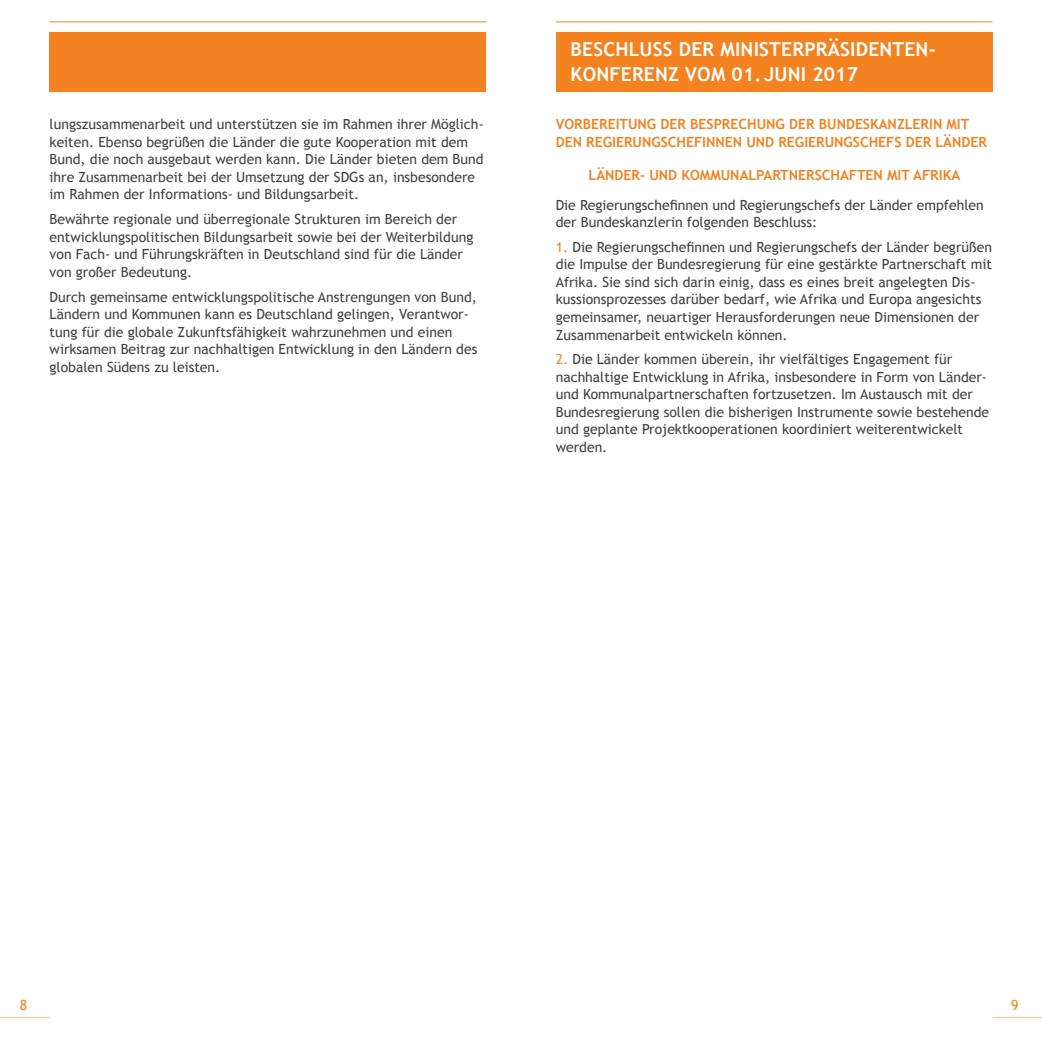
<style>
.page{position:relative;width:1042px;height:1042px;background:#fff}
.page>*{position:absolute;margin:0;border:0;box-sizing:border-box;transform-origin:0 0}
.t1{font:700 19.25px/24.5px "Trebuchet MS";letter-spacing:.01em;color:#fff}
.t2{font:14px/17.5px "Trebuchet MS";color:#414042}
.t3{font:700 14px/17.5px "Trebuchet MS";color:#f58220}
.t4{font:14px "Trebuchet MS";color:#f58220}
.s1{color:#f58220}
.s2{color:#f78d33}
</style>
<div class="page">
<div style="left:50px;top:32px;width:436px;height:60px;background:#f58220"></div>
<hr style="left:50px;top:21px;width:436px;height:1px;background:#f58220">
<hr style="left:0;top:1017px;width:50px;height:1px;background:#fcbc86">
<div style="left:556px;top:32px;width:436px;height:60px;background:#f58220"></div>
<hr style="left:556px;top:21px;width:436px;height:1px;background:#f58220">
<hr style="left:992px;top:1017px;width:50px;height:1px;background:#fcbc86">
<p class="t2" style="left:50px;top:116px;width:436px">lungszusammenarbeit und unterstützen sie im Rahmen ihrer Möglich&shy;keiten. Ebenso begrüßen die Länder die gute Kooperation mit dem Bund, die noch ausgebaut werden kann. Die Länder bieten dem Bund ihre Zusammenarbeit bei der Umsetzung der SDGs an, insbesondere im Rahmen der Informations- und Bildungsarbeit.</p>
<p class="t2" style="left:50px;top:211px;width:425px">Bewährte regionale und überregionale Strukturen im Bereich der entwicklungspolitischen Bildungsarbeit sowie bei der Weiterbildung von Fach- und Führungskräften in Deutschland sind für die Länder von großer Bedeutung.</p>
<p class="t2" style="left:50px;top:288px;width:429px">Durch gemeinsame entwicklungspolitische Anstrengungen von Bund, Ländern und Kommunen kann es Deutschland gelingen, Verantwor&shy;tung für die globale Zukunftsfähigkeit wahrzunehmen und einen wirksamen Beitrag zur nachhaltigen Entwicklung in den Ländern des globalen Südens zu leisten.</p>
<h1 class="t1" style="left:570px;top:37px;width:367px">BESCHLUSS DER MINISTERPRÄSIDENTEN-<br>KONFERENZ VOM 01.JUNI 2017</h1>
<p class="t3" style="left:556px;top:116px;width:433px">VORBEREITUNG DER BESPRECHUNG DER BUNDESKANZLERIN MIT<br>DEN REGIERUNGSCHEFINNEN UND REGIERUNGSCHEFS DER LÄNDER</p>
<p class="t3" style="left:588px;top:166px;width:373px">LÄNDER- UND KOMMUNALPARTNERSCHAFTEN MIT AFRIKA</p>
<p class="t2" style="left:556px;top:196px;width:429px">Die Regierungschefinnen und Regierungschefs der Länder empfehlen der Bundeskanzlerin folgenden Beschluss:</p>
<p class="t2" style="left:556px;top:238px;width:438px"><span class="s1">1.</span> Die Regierungschefinnen und Regierungschefs der Länder begrüßen die Impulse der Bundesregierung für eine gestärkte Partnerschaft mit Afrika. Sie sind sich darin einig, dass es eines breit angelegten Dis&shy;kussionsprozesses darüber bedarf, wie Afrika und Europa angesichts gemeinsamer, neuartiger Herausforderungen neue Dimensionen der Zusammenarbeit entwickeln können.</p>
<p class="t2" style="left:556px;top:351px;width:435px"><span class="s2">2.</span> Die Länder kommen überein, ihr vielfältiges Engagement für nachhaltige Entwicklung in Afrika, insbesondere in Form von Länder&shy;und Kommunalpartnerschaften fortzusetzen. Im Austausch mit der Bundesregierung sollen die bisherigen Instrumente sowie bestehende und geplante Projektkooperationen koordiniert weiterentwickelt werden.</p>
<p class="t4" style="left:20px;top:997px;width:9px">8</p>
<p class="t4" style="left:1011px;top:997px;width:9px">9</p>
</div>
